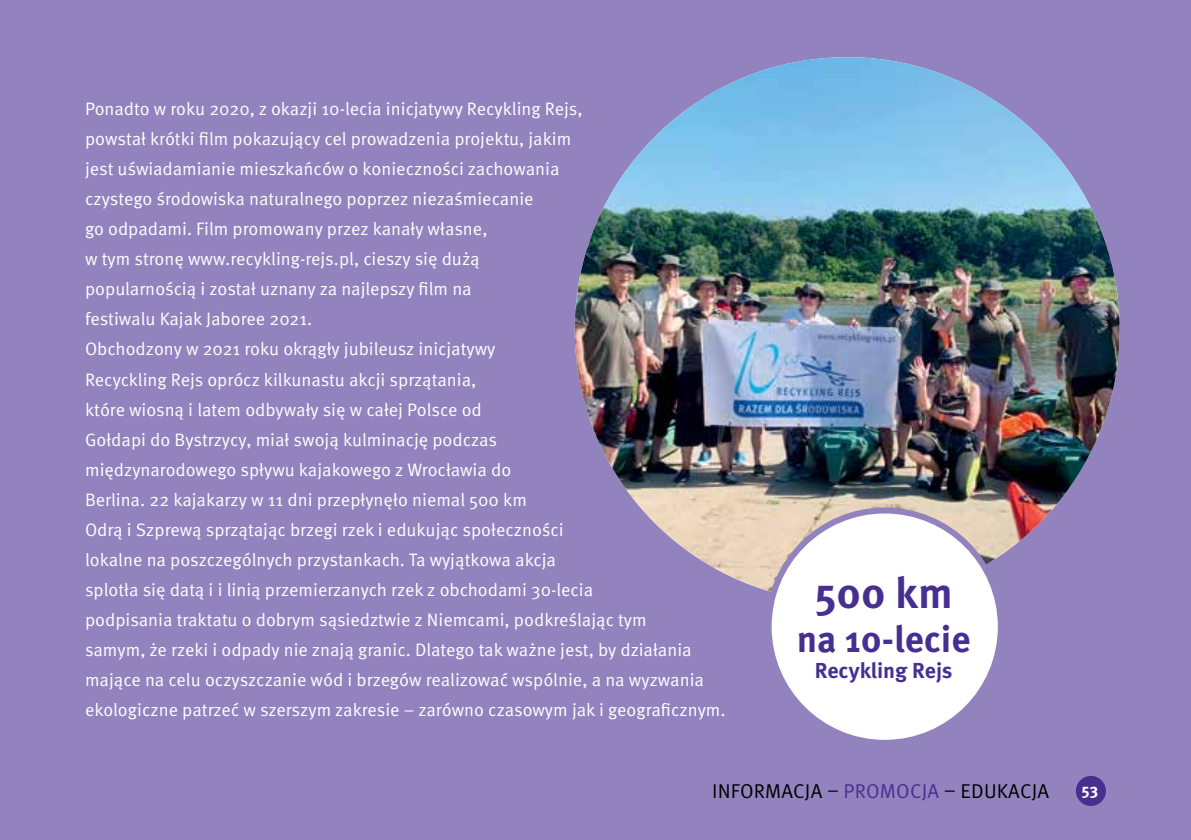
<style>
.page{position:relative;width:1191px;height:840px;background:#fff}
.page>*{position:absolute;margin:0;border:0;box-sizing:border-box;transform-origin:0 0}
.t1{font:700 43.4px "Meta Pro";color:#472f92}
.t2{font:700 37.2px "Meta Pro";letter-spacing:-.005em;color:#472f92}
.t3{font:700 21.6px "Meta Pro";color:#472f92}
.t4{font:20px "Meta Pro";letter-spacing:.01em;color:#000}
.t5{font:18px/30px "Meta Pro";color:#fff}
.t6{font:700 16px "Meta Pro";color:#fff}
.s1{color:#472f92}
</style>
<div class="page">
<div style="left:0;top:0;width:1191px;height:839px;background:#9283be"></div>
<div style="left:1075px;top:775px;width:31px;height:30px;background:#472f92;border-radius:50%"></div>
<img style="left:574px;top:57px;width:545px;height:534px">
<div style="left:768px;top:510px;width:232px;height:232px;background:#fff;border-radius:50%"></div>
<div style="left:765px;top:507px;width:238px;height:238px;border:6px solid #9283be;border-radius:50%"></div>
<p class="t5" style="left:85px;top:94px;width:642px">Ponadto w roku 2020, z okazji 10-lecia inicjatywy Recykling Rejs,<br>powstał krótki film pokazujący cel prowadzenia projektu, jakim<br>jest uświadamianie mieszkańców o konieczności zachowania<br>czystego środowiska naturalnego poprzez niezaśmiecanie<br>go odpadami. Film promowany przez kanały własne,<br>w tym stronę www.recykling-rejs.pl, cieszy się dużą<br>popularnością i został uznany za najlepszy film na<br>festiwalu Kajak Jaboree 2021.<br>Obchodzony w 2021 roku okrągły jubileusz inicjatywy<br>Recyckling Rejs oprócz kilkunastu akcji sprzątania,<br>które wiosną i latem odbywały się w całej Polsce od<br>Gołdapi do Bystrzycy, miał swoją kulminację podczas<br>międzynarodowego spływu kajakowego z Wrocławia do<br>Berlina. 22 kajakarzy w 11 dni przepłynęło niemal 500 km<br>Odrą i Szprewą sprzątając brzegi rzek i edukując społeczności<br>lokalne na poszczególnych przystankach. Ta wyjątkowa akcja<br>splotła się datą i i linią przemierzanych rzek z obchodami 30-lecia<br>podpisania traktatu o dobrym sąsiedztwie z Niemcami, podkreślając tym<br>samym, że rzeki i odpady nie znają granic. Dlatego tak ważne jest, by działania mające na celu oczyszczanie wód i brzegów realizować wspólnie, a na wyzwania ekologiczne patrzeć w szerszym zakresie – zarówno czasowym jak i geograficznym.</p>
<h1 class="t1" style="left:814px;top:565px;width:140px">500 km</h1>
<h2 class="t2" style="left:797px;top:615px;width:175px">na 10-lecie</h2>
<p class="t3" style="left:814px;top:656px;width:139px">Recykling Rejs</p>
<p class="t4" style="left:712px;top:777px;width:338px">INFORMACJA – <span class="s1">PROMOCJA</span> – EDUKACJA</p>
<p class="t6" style="left:1081px;top:778px;width:18px">53</p>
</div>
